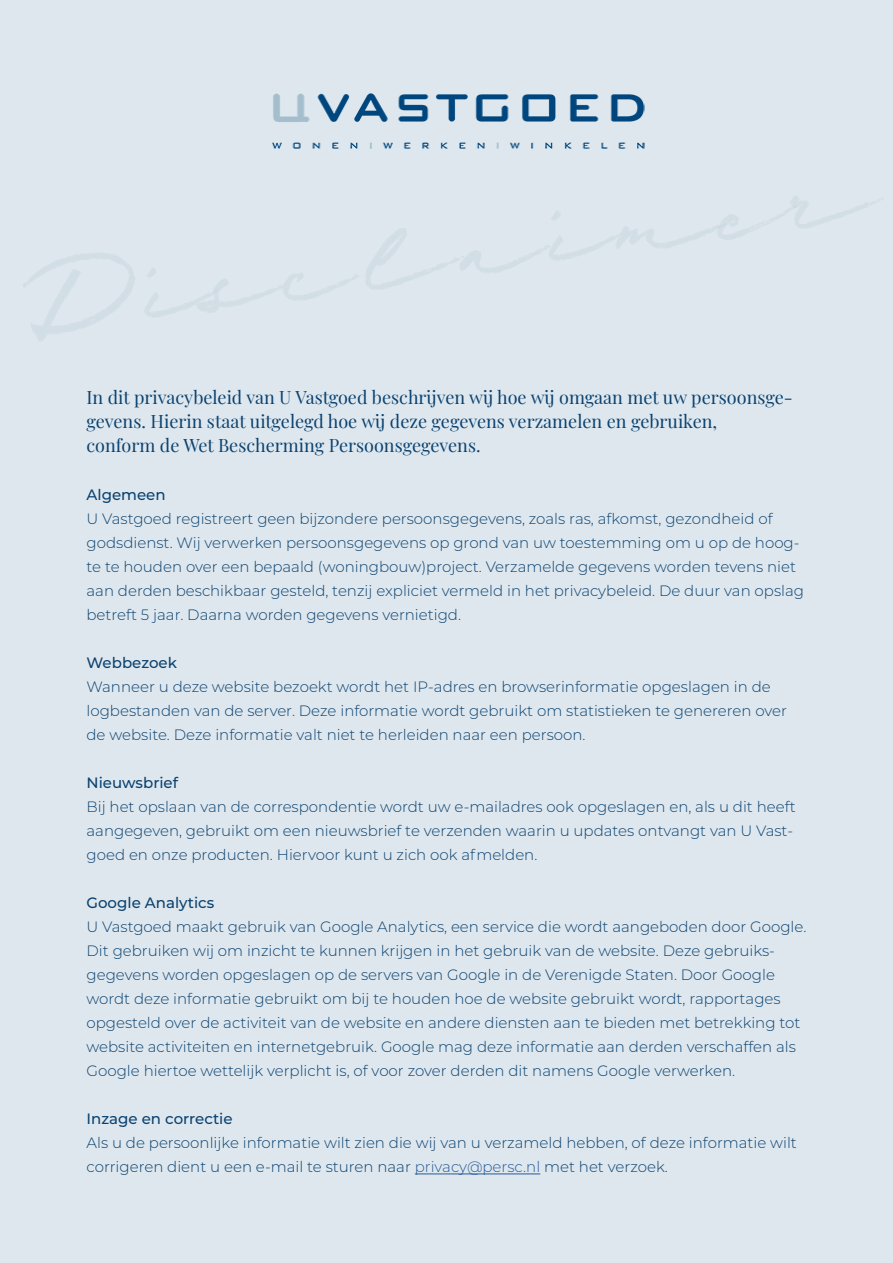
<style>
.page{position:relative;width:893px;height:1263px;background:#dee7ed}
.page>*{position:absolute;margin:0;border:0;box-sizing:border-box;transform-origin:0 0}
.t1{font:18px/24px "Playfair Display";color:#0b4271}
.t2{font:300 15px/24px "Montserrat";color:#0b4271}
.t3{font:500 15px "Montserrat";color:#0b4271}
.s1{color:#275b9b}
</style>
<div class="page">
<hr style="left:415px;top:1173px;width:125px;height:1px;background:#275b9b">
<img style="left:272px;top:93px;width:373px;height:56px">
<p class="t1" style="left:87px;top:384px;width:708px">In dit privacybeleid van U Vastgoed beschrijven wij hoe wij omgaan met uw persoonsge&shy;gevens. Hierin staat uitgelegd hoe wij deze gegevens verzamelen en gebruiken,<br>conform de Wet Bescherming Persoonsgegevens.</p>
<p class="t3" style="left:87px;top:484px;width:81px">Algemeen</p>
<p class="t2" style="left:87px;top:506px;width:719px">U Vastgoed registreert geen bijzondere persoonsgegevens, zoals ras, afkomst, gezondheid of godsdienst. Wij verwerken persoonsgegevens op grond van uw toestemming om u op de hoog&shy;te te houden over een bepaald (woningbouw)project. Verzamelde gegevens worden tevens niet aan derden beschikbaar gesteld, tenzij expliciet vermeld in het privacybeleid. De duur van opslag betreft 5 jaar. Daarna worden gegevens vernietigd.</p>
<p class="t3" style="left:87px;top:652px;width:92px">Webbezoek</p>
<p class="t2" style="left:87px;top:674px;width:702px">Wanneer u deze website bezoekt wordt het IP-adres en browserinformatie opgeslagen in de logbestanden van de server. Deze informatie wordt gebruikt om statistieken te genereren over de website. Deze informatie valt niet te herleiden naar een persoon.</p>
<p class="t3" style="left:87px;top:772px;width:93px">Nieuwsbrief</p>
<p class="t2" style="left:87px;top:794px;width:711px">Bij het opslaan van de correspondentie wordt uw e-mailadres ook opgeslagen en, als u dit heeft aangegeven, gebruikt om een nieuwsbrief te verzenden waarin u updates ontvangt van U Vast&shy;goed en onze producten. Hiervoor kunt u zich ook afmelden.</p>
<p class="t3" style="left:87px;top:892px;width:129px">Google Analytics</p>
<p class="t2" style="left:87px;top:914px;width:721px">U Vastgoed maakt gebruik van Google Analytics, een service die wordt aangeboden door Google.<br>Dit gebruiken wij om inzicht te kunnen krijgen in het gebruik van de website. Deze gebruiks&shy;gegevens worden opgeslagen op de servers van Google in de Verenigde Staten. Door Google wordt deze informatie gebruikt om bij te houden hoe de website gebruikt wordt, rapportages opgesteld over de activiteit van de website en andere diensten aan te bieden met betrekking tot website activiteiten en internetgebruik. Google mag deze informatie aan derden verschaffen als Google hiertoe wettelijk verplicht is, of voor zover derden dit namens Google verwerken.</p>
<p class="t3" style="left:87px;top:1108px;width:148px">Inzage en correctie</p>
<p class="t2" style="left:87px;top:1130px;width:712px">Als u de persoonlijke informatie wilt zien die wij van u verzameld hebben, of deze informatie wilt corrigeren dient u een e-mail te sturen naar <span class="s1">privacy@persc.nl</span> met het verzoek.</p>
</div>
